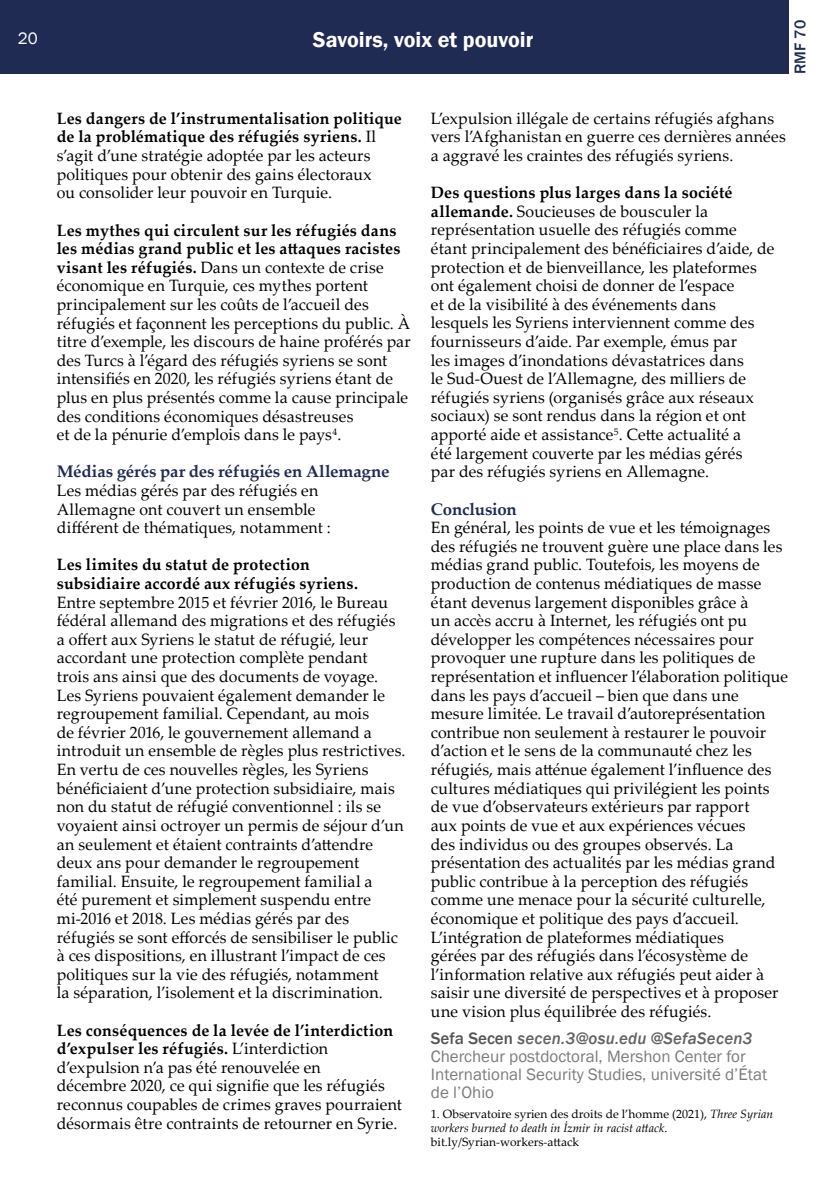
<style>
.page{position:relative;width:840px;height:1191px;background:#fff}
.page>*{position:absolute;margin:0;border:0;box-sizing:border-box;transform-origin:0 0}
.t1{font:600 22px "Franklin Gothic";color:#fff}
.t2{font:17px/18px "Franklin Gothic";color:#7c7c7c}
.t3{font:17px "Franklin Gothic";color:#fff}
.t4{font:700 16.8px "Palatino Linotype";letter-spacing:-.005em;color:#202b53}
.t5{font:16.4px/18.6px "Palatino Linotype";letter-spacing:.01em;color:#000}
.t6{font:700 16.4px/18.6px "Palatino Linotype";letter-spacing:.015em;color:#000}
.t7{font:500 16px "Franklin Gothic";color:#202b53}
.t8{font:12px/14.4px "Palatino Linotype";color:#000}
.s1{font-weight:700}
.s2{font-weight:500;color:#555}
.s3{font-weight:500;font-style:italic;color:#636363}
.s4{font-style:italic}
</style>
<div class="page">
<div style="left:0;top:0;width:788px;height:74px;background:#202b53"></div>
<p class="t3" style="left:18px;top:27px;width:21px">20</p>
<h1 class="t1" style="left:313px;top:27px;width:222px">Savoirs, voix et pouvoir</h1>
<p class="t7" style="left:789px;top:74px;width:55px;rotate:-90deg">RMF 70</p>
<p class="t5" style="left:57px;top:108px;width:346px"><span class="s1">Les dangers de l’instrumentalisation politique de la problématique des réfugiés syriens.</span> Il s’agit d’une stratégie adoptée par les acteurs politiques pour obtenir des gains électoraux<br>ou consolider leur pouvoir en Turquie.</p>
<p class="t5" style="left:57px;top:220px;width:355px"><span class="s1">Les mythes qui circulent sur les réfugiés dans les médias grand public et les attaques racistes visant les réfugiés.</span> Dans un contexte de crise économique en Turquie, ces mythes portent principalement sur les coûts de l’accueil des réfugiés et façonnent les perceptions du public. À titre d’exemple, les discours de haine proférés par des Turcs à l’égard des réfugiés syriens se sont intensifiés en 2020, les réfugiés syriens étant de plus en plus présentés comme la cause principale des conditions économiques désastreuses<br>et de la pénurie d’emplois dans le pays<sup>4</sup>.</p>
<p class="t4" style="left:57px;top:460px;width:334px">Médias gérés par des réfugiés en Allemagne</p>
<p class="t5" style="left:57px;top:480px;width:275px">Les médias gérés par des réfugiés en<br>Allemagne ont couvert un ensemble différent de thématiques, notamment :</p>
<p class="t6" style="left:57px;top:555px;width:302px">Les limites du statut de protection subsidiaire accordé aux réfugiés syriens.</p>
<p class="t5" style="left:57px;top:592px;width:350px">Entre septembre 2015 et février 2016, le Bureau fédéral allemand des migrations et des réfugiés a offert aux Syriens le statut de réfugié, leur accordant une protection complète pendant<br>trois ans ainsi que des documents de voyage.<br>Les Syriens pouvaient également demander le regroupement familial. Cependant, au mois<br>de février 2016, le gouvernement allemand a introduit un ensemble de règles plus restrictives.<br>En vertu de ces nouvelles règles, les Syriens bénéficiaient d’une protection subsidiaire, mais non du statut de réfugié conventionnel : ils se voyaient ainsi octroyer un permis de séjour d’un an seulement et étaient contraints d’attendre deux ans pour demander le regroupement familial. Ensuite, le regroupement familial a<br>été purement et simplement suspendu entre mi-2016 et 2018. Les médias gérés par des réfugiés se sont efforcés de sensibiliser le public à ces dispositions, en illustrant l’impact de ces politiques sur la vie des réfugiés, notamment<br>la séparation, l’isolement et la discrimination.</p>
<p class="t5" style="left:57px;top:1020px;width:347px"><span class="s1">Les conséquences de la levée de l’interdiction d’expulser les réfugiés.</span> L’interdiction d’expulsion n’a pas été renouvelée en<br>décembre 2020, ce qui signifie que les réfugiés reconnus coupables de crimes graves pourraient désormais être contraints de retourner en Syrie.</p>
<p class="t5" style="left:430px;top:108px;width:356px">L’expulsion illégale de certains réfugiés afghans vers l’Afghanistan en guerre ces dernières années a aggravé les craintes des réfugiés syriens.</p>
<p class="t5" style="left:430px;top:183px;width:344px"><span class="s1">Des questions plus larges dans la société allemande.</span> Soucieuses de bousculer la représentation usuelle des réfugiés comme étant principalement des bénéficiaires d’aide, de protection et de bienveillance, les plateformes ont également choisi de donner de l’espace<br>et de la visibilité à des événements dans lesquels les Syriens interviennent comme des fournisseurs d’aide. Par exemple, émus par<br>les images d’inondations dévastatrices dans<br>le Sud-Ouest de l’Allemagne, des milliers de réfugiés syriens (organisés grâce aux réseaux sociaux) se sont rendus dans la région et ont apporté aide et assistance<sup>5</sup>. Cette actualité a<br>été largement couverte par les médias gérés<br>par des réfugiés syriens en Allemagne.</p>
<p class="t4" style="left:430px;top:497px;width:87px">Conclusion</p>
<p class="t5" style="left:430px;top:518px;width:358px">En général, les points de vue et les témoignages des réfugiés ne trouvent guère une place dans les médias grand public. Toutefois, les moyens de production de contenus médiatiques de masse étant devenus largement disponibles grâce à<br>un accès accru à Internet, les réfugiés ont pu développer les compétences nécessaires pour provoquer une rupture dans les politiques de représentation et influencer l’élaboration politique dans les pays d’accueil – bien que dans une mesure limitée. Le travail d’autoreprésentation contribue non seulement à restaurer le pouvoir d’action et le sens de la communauté chez les réfugiés, mais atténue également l’influence des cultures médiatiques qui privilégient les points de vue d’observateurs extérieurs par rapport<br>aux points de vue et aux expériences vécues<br>des individus ou des groupes observés. La présentation des actualités par les médias grand public contribue à la perception des réfugiés comme une menace pour la sécurité culturelle, économique et politique des pays d’accueil.<br>L’intégration de plateformes médiatiques<br>gérées par des réfugiés dans l’écosystème de l’information relative aux réfugiés peut aider à saisir une diversité de perspectives et à proposer une vision plus équilibrée des réfugiés.</p>
<p class="t2" style="left:430px;top:1029px;width:338px"><span class="s2">Sefa Secen</span> <span class="s3">secen.3@osu.edu @SefaSecen3<br></span>Chercheur postdoctoral, Mershon Center for International Security Studies, université d’État de l’Ohio</p>
<p class="t8" style="left:430px;top:1105px;width:343px">1. Observatoire syrien des droits de l’homme (2021), <span class="s4">Three Syrian workers burned to death in İzmir in racist attack</span>. bit.ly/Syrian-workers-attack</p>
</div>
